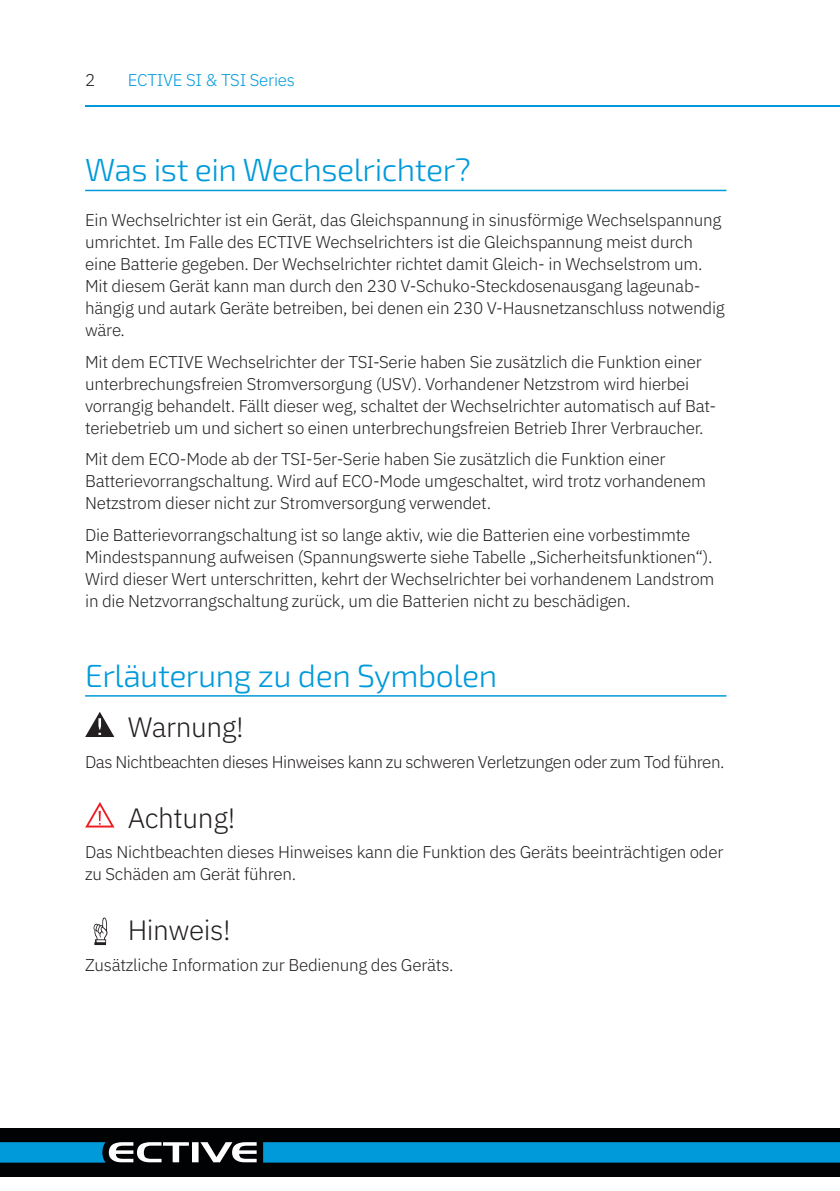
<style>
.page{position:relative;width:840px;height:1191px;background:#fff}
.page>*{position:absolute;margin:0;border:0;box-sizing:border-box;transform-origin:0 0}
.t1{font:300 32px "Exo 2";letter-spacing:-.015em;color:#009ada}
.t2{font:300 28px "IBM Plex Sans";letter-spacing:-.015em;color:#231f20}
.t3{font:300 17px/22px "IBM Plex Sans";letter-spacing:-.015em;color:#231f20}
.t4{font:300 17px "IBM Plex Sans";letter-spacing:-.015em;color:#009ada}
</style>
<div class="page">
<hr style="left:85px;top:105px;width:754px;height:1px;background:#009ada">
<div style="left:0;top:1128px;width:839px;height:48px;background:#010203"></div>
<svg style="left:0;top:1142px;width:256px;height:20px"></svg>
<div style="left:263px;top:1142px;width:576px;height:20px;background:#009ada"></div>
<hr style="left:85px;top:190px;width:641px;height:1px;background:#009ada">
<hr style="left:85px;top:695px;width:641px;height:1px;background:#009ada">
<svg style="left:85px;top:712px;width:29px;height:25px"></svg>
<svg style="left:85px;top:802px;width:29px;height:25px"></svg>
<svg style="left:93px;top:917px;width:14px;height:28px"></svg>
<p class="t3" style="left:85px;top:67px;width:12px">2</p>
<p class="t4" style="left:128px;top:67px;width:169px">ECTIVE SI &amp; TSI Series</p>
<h1 class="t1" style="left:85px;top:151px;width:387px">Was ist ein Wechselrichter?</h1>
<p class="t3" style="left:85px;top:207px;width:641px">Ein Wechselrichter ist ein Gerät, das Gleichspannung in sinusförmige Wechselspannung umrichtet. Im Falle des ECTIVE Wechselrichters ist die Gleichspannung meist durch eine Batterie gegeben. Der Wechselrichter richtet damit Gleich- in Wechselstrom um.<br>Mit diesem Gerät kann man durch den 230 V-Schuko-Steckdosenausgang lageunab&shy;hängig und autark Geräte betreiben, bei denen ein 230 V-Hausnetzanschluss notwendig wäre.</p>
<p class="t3" style="left:85px;top:349px;width:632px">Mit dem ECTIVE Wechselrichter der TSI-Serie haben Sie zusätzlich die Funktion einer unterbrechungsfreien Stromversorgung (USV). Vorhandener Netzstrom wird hierbei vorrangig behandelt. Fällt dieser weg, schaltet der Wechselrichter automatisch auf Bat&shy;teriebetrieb um und sichert so einen unterbrechungsfreien Betrieb Ihrer Verbraucher.</p>
<p class="t3" style="left:85px;top:447px;width:622px">Mit dem ECO-Mode ab der TSI-5er-Serie haben Sie zusätzlich die Funktion einer<br>Batterievorrangschaltung. Wird auf ECO-Mode umgeschaltet, wird trotz vorhandenem<br>Netzstrom dieser nicht zur Stromversorgung verwendet.</p>
<p class="t3" style="left:85px;top:522px;width:630px">Die Batterievorrangschaltung ist so lange aktiv, wie die Batterien eine vorbestimmte Mindestspannung aufweisen (Spannungswerte siehe Tabelle „Sicherheitsfunktionen“).<br>Wird dieser Wert unterschritten, kehrt der Wechselrichter bei vorhandenem Landstrom in die Netzvorrangschaltung zurück, um die Batterien nicht zu beschädigen.</p>
<h1 class="t1" style="left:85px;top:657px;width:413px">Erläuterung zu den Symbolen</h1>
<h2 class="t2" style="left:128px;top:706px;width:118px">Warnung!</h2>
<p class="t3" style="left:85px;top:749px;width:640px">Das Nichtbeachten dieses Hinweises kann zu schweren Verletzungen oder zum Tod führen.</p>
<h2 class="t2" style="left:128px;top:796px;width:109px">Achtung!</h2>
<p class="t3" style="left:85px;top:839px;width:639px">Das Nichtbeachten dieses Hinweises kann die Funktion des Geräts beeinträchtigen oder zu Schäden am Gerät führen.</p>
<h2 class="t2" style="left:128px;top:909px;width:105px">Hinweis!</h2>
<p class="t3" style="left:85px;top:952px;width:370px">Zusätzliche Information zur Bedienung des Geräts.</p>
</div>
